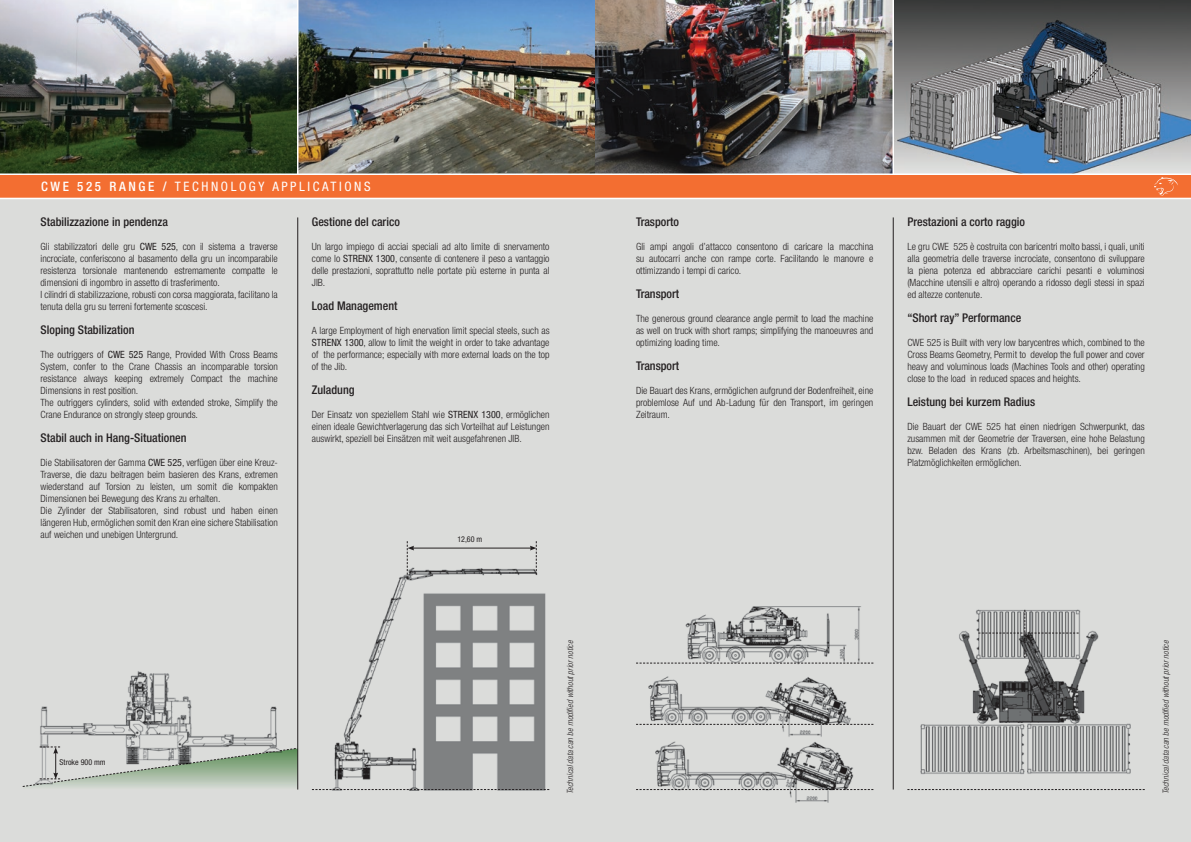
<style>
.page{position:relative;width:1191px;height:842px;background:#fff}
.page>*{position:absolute;margin:0;border:0;box-sizing:border-box;transform-origin:0 0}
.t1{font:condensed 13px "Helvetica Neue LT Pro";letter-spacing:.2em;color:#fff}
.t2{font:500 condensed 12px "Helvetica Neue LT Pro";color:#231f20}
.t3{font:300 condensed 10px/12px "Helvetica Neue LT Pro";color:#231f20;text-align:justify}
.t4{font:italic 300 condensed 8.5px "Helvetica Neue LT Pro";color:#231f20}
.t5{font:condensed 8px "Helvetica Neue LT Pro";color:#231f20}
.s1{font-weight:500}
.s2{font-weight:400}
</style>
<div class="page">
<div style="left:0;top:198px;width:1191px;height:644px;background:#dbdcda"></div>
<img style="left:636px;top:606px;width:238px;height:127px">
<img style="left:0;top:0;width:1191px;height:173px">
<img style="left:311px;top:541px;width:239px;height:250px">
<hr style="left:892px;top:0;width:2px;height:174px;background:#fff">
<hr style="left:297px;top:0;width:1px;height:174px;background:#fff">
<div style="left:0;top:174px;width:1191px;height:24px;background:#f36e31"></div>
<hr style="left:0;top:198px;width:1191px;height:1px;background:#fff">
<hr style="left:0;top:173px;width:1191px;height:2px;background:#fff">
<hr style="left:893px;top:217px;width:1px;height:572px;background:#231f20">
<hr style="left:297px;top:217px;width:1px;height:572px;background:#231f20">
<svg style="left:1154px;top:177px;width:24px;height:19px"></svg>
<hr style="left:412px;top:548px;width:119px;height:1px;background:#231f20">
<svg style="left:407px;top:541px;width:7px;height:34px"></svg>
<svg style="left:530px;top:541px;width:7px;height:34px"></svg>
<img style="left:39px;top:671px;width:238px;height:76px">
<svg style="left:312px;top:789px;width:237px;height:1px"></svg>
<svg style="left:636px;top:724px;width:237px;height:1px"></svg>
<svg style="left:636px;top:663px;width:237px;height:1px"></svg>
<svg style="left:907px;top:789px;width:237px;height:1px"></svg>
<img style="left:920px;top:609px;width:211px;height:165px">
<img style="left:636px;top:733px;width:238px;height:70px">
<svg style="left:22px;top:747px;width:276px;height:42px"></svg>
<svg style="left:1060px;top:62px;width:74px;height:95px"></svg>
<svg style="left:978px;top:610px;width:100px;height:26px"></svg>
<h1 class="t1" style="left:41px;top:179px;width:331px"><span class="s1">CWE 525 RANGE /</span> TECHNOLOGY APPLICATIONS</h1>
<p class="t2" style="left:41px;top:215px;width:129px">Stabilizzazione in pendenza</p>
<p class="t3" style="left:41px;top:240px;width:239px;text-align:left">Gli stabilizzatori delle gru <span class="s2">CWE 525</span>, con il sistema a traverse incrociate, conferiscono al basamento della gru un incomparabile resistenza torsionale mantenendo estremamente compatte le dimensioni di ingombro in assetto di trasferimento.<br>I cilindri di stabilizzazione, robusti con corsa maggiorata, facilitano la tenuta della gru su terreni fortemente scoscesi.</p>
<p class="t2" style="left:41px;top:323px;width:95px">Sloping Stabilization</p>
<p class="t3" style="left:41px;top:348px;width:239px;text-align:left">The outriggers of <span class="s2">CWE 525</span> Range, Provided With Cross Beams System, confer to the Crane Chassis an incomparable torsion resistance always keeping extremely Compact the machine Dimensions in rest position.<br>The outriggers cylinders, solid with extended stroke, Simplify the Crane Endurance on strongly steep grounds.</p>
<p class="t2" style="left:41px;top:431px;width:147px">Stabil auch in Hang-Situationen</p>
<p class="t3" style="left:41px;top:456px;width:239px;text-align:left">Die Stabilisatoren der Gamma <span class="s2">CWE 525</span>, verfügen über eine Kreuz-Traverse, die dazu beitragen beim basieren des Krans, extremen wiederstand auf Torsion zu leisten, um somit die kompakten Dimensionen bei Bewegung des Krans zu erhalten.<br>Die Zylinder der Stabilisatoren, sind robust und haben einen längeren Hub, ermöglichen somit den Kran eine sichere Stabilisation auf weichen und unebigen Untergrund.</p>
<p class="t2" style="left:312px;top:215px;width:89px">Gestione del carico</p>
<p class="t3" style="left:312px;top:240px;width:239px">Un largo impiego di acciai speciali ad alto limite di snervamento come lo <span class="s2">STRENX 1300</span>, consente di contenere il peso a vantaggio delle prestazioni, soprattutto nelle portate più esterne in punta al JIB.</p>
<p class="t2" style="left:312px;top:299px;width:87px">Load Management</p>
<p class="t3" style="left:312px;top:324px;width:239px">A large Employment of high enervation limit special steels, such as <span class="s2">STRENX 1300</span>, allow to limit the weight in order to take advantage of the performance; especially with more external loads on the top of the Jib.</p>
<p class="t2" style="left:312px;top:383px;width:44px">Zuladung</p>
<p class="t3" style="left:312px;top:408px;width:239px">Der Einsatz von speziellem Stahl wie <span class="s2">STRENX 1300</span>, ermöglichen einen ideale Gewichtverlagerung das sich Vorteilhat auf Leistungen auswirkt, speziell bei Einsätzen mit weit ausgefahrenen JIB.</p>
<p class="t5" style="left:457px;top:535px;width:26px">12,60 m</p>
<p class="t2" style="left:636px;top:215px;width:45px">Trasporto</p>
<p class="t3" style="left:636px;top:240px;width:239px">Gli ampi angoli d’attacco consentono di caricare la macchina su autocarri anche con rampe corte. Facilitando le manovre e ottimizzando i tempi di carico.</p>
<p class="t2" style="left:636px;top:287px;width:45px">Transport</p>
<p class="t3" style="left:636px;top:312px;width:239px">The generous ground clearance angle permit to load the machine as well on truck with short ramps; simplifying the manoeuvres and optimizing loading time.</p>
<p class="t2" style="left:636px;top:359px;width:45px">Transport</p>
<p class="t3" style="left:636px;top:384px;width:239px">Die Bauart des Krans, ermöglichen aufgrund der Bodenfreiheit, eine problemlose Auf und Ab-Ladung für den Transport, im geringen Zeitraum.</p>
<p class="t2" style="left:907px;top:215px;width:119px">Prestazioni a corto raggio</p>
<p class="t3" style="left:907px;top:240px;width:239px">Le gru CWE 525 è costruita con baricentri molto bassi, i quali, uniti alla geometria delle traverse incrociate, consentono di sviluppare la piena potenza ed abbracciare carichi pesanti e voluminosi (Macchine utensili e altro) operando a ridosso degli stessi in spazi ed altezze contenute.</p>
<p class="t2" style="left:907px;top:311px;width:115px">“Short ray” Performance</p>
<p class="t3" style="left:907px;top:336px;width:239px">CWE 525 is Built with very low barycentres which, combined to the Cross Beams Geometry, Permit to develop the full power and cover heavy and voluminous loads (Machines Tools and other) operating close to the load in reduced spaces and heights.</p>
<p class="t2" style="left:907px;top:395px;width:129px">Leistung bei kurzem Radius</p>
<p class="t3" style="left:907px;top:420px;width:239px">Die Bauart der CWE 525 hat einen niedrigen Schwerpunkt, das zusammen mit der Geometrie der Traversen, eine hohe Belastung bzw. Beladen des Krans (zb. Arbeitsmaschinen), bei geringen Platzmöglichkeiten ermöglichen.</p>
<p class="t5" style="left:60px;top:757px;width:48px">Stroke 900 mm</p>
<p class="t4" style="left:565px;top:794px;width:155px;rotate:-90deg">Technical data can be modified without prior notice</p>
<p class="t4" style="left:1160px;top:794px;width:155px;rotate:-90deg">Technical data can be modified without prior notice</p>
</div>
